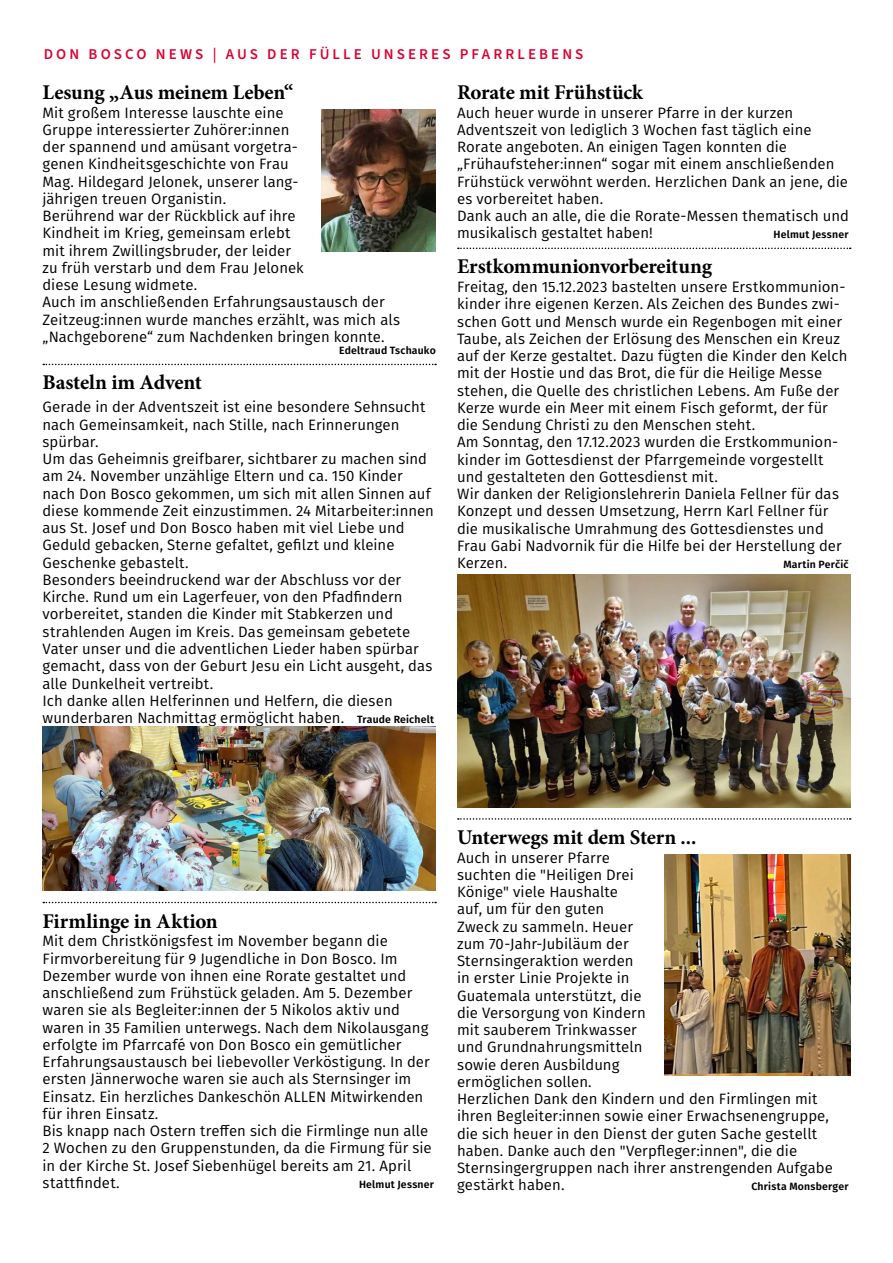
<style>
.page{position:relative;width:893px;height:1263px;background:#fff}
.page>*{position:absolute;margin:0;border:0;box-sizing:border-box;transform-origin:0 0}
.t1{font:700 21px "Minion Pro";letter-spacing:-.01em;color:#000}
.t2{font:15px/17.2px "Fira Sans";letter-spacing:.005em;color:#000}
.t3{font:600 15px "Source Sans 3";letter-spacing:.2em;color:#db0031}
.t4{font:600 10.5px "Fira Sans";letter-spacing:.02em;color:#000}
.s1{font-weight:600;font-size:10.5px}
</style>
<div class="page">
<svg style="left:43px;top:364px;width:393px;height:1px"></svg>
<svg style="left:43px;top:902px;width:393px;height:1px"></svg>
<img style="left:43px;top:727px;width:393px;height:164px">
<svg style="left:458px;top:248px;width:393px;height:1px"></svg>
<svg style="left:458px;top:818px;width:393px;height:2px"></svg>
<img style="left:457px;top:574px;width:393px;height:233px">
<img style="left:321px;top:109px;width:115px;height:143px">
<img style="left:664px;top:855px;width:186px;height:220px">
<p class="t3" style="left:44px;top:45px;width:541px">DON BOSCO NEWS | AUS DER FÜLLE UNSERES PFARRLEBENS</p>
<h1 class="t1" style="left:43px;top:77px;width:252px">Lesung „Aus meinem Leben“</h1>
<p class="t2" style="left:43px;top:103px;width:359px">Mit großem Interesse lauschte eine<br>Gruppe interessierter Zuhörer:innen<br>der spannend und amüsant vorgetra-<br>genen Kindheitsgeschichte von Frau<br>Mag. Hildegard Jelonek, unserer lang-<br>jährigen treuen Organistin.<br>Berührend war der Rückblick auf ihre<br>Kindheit im Krieg, gemeinsam erlebt<br>mit ihrem Zwillingsbruder, der leider<br>zu früh verstarb und dem Frau Jelonek<br>diese Lesung widmete.<br>Auch im anschließenden Erfahrungsaustausch der Zeitzeug:innen wurde manches erzählt, was mich als „Nachgeborene“ zum Nachdenken bringen konnte.</p>
<p class="t4" style="left:339px;top:342px;width:98px">Edeltraud Tschauko</p>
<h1 class="t1" style="left:43px;top:368px;width:161px">Basteln im Advent</h1>
<p class="t2" style="left:43px;top:398px;width:393px">Gerade in der Adventszeit ist eine besondere Sehnsucht nach Gemeinsamkeit, nach Stille, nach Erinnerungen spürbar.<br>Um das Geheimnis greifbarer, sichtbarer zu machen sind am 24. November unzählige Eltern und ca. 150 Kinder nach Don Bosco gekommen, um sich mit allen Sinnen auf diese kommende Zeit einzustimmen. 24 Mitarbeiter:innen aus St. Josef und Don Bosco haben mit viel Liebe und Geduld gebacken, Sterne gefaltet, gefilzt und kleine Geschenke gebastelt.<br>Besonders beeindruckend war der Abschluss vor der Kirche. Rund um ein Lagerfeuer, von den Pfadfindern vorbereitet, standen die Kinder mit Stabkerzen und strahlenden Augen im Kreis. Das gemeinsam gebetete Vater unser und die adventlichen Lieder haben spürbar gemacht, dass von der Geburt Jesu ein Licht ausgeht, das alle Dunkelheit vertreibt.<br>Ich danke allen Helferinnen und Helfern, die diesen wunderbaren Nachmittag ermöglicht haben. <span class="s1">Traude Reichelt</span></p>
<h1 class="t1" style="left:457px;top:77px;width:187px">Rorate mit Frühstück</h1>
<p class="t2" style="left:457px;top:103px;width:393px">Auch heuer wurde in unserer Pfarre in der kurzen Adventszeit von lediglich 3 Wochen fast täglich eine Rorate angeboten. An einigen Tagen konnten die „Frühaufsteher:innen“ sogar mit einem anschließenden Frühstück verwöhnt werden. Herzlichen Dank an jene, die es vorbereitet haben.<br>Dank auch an alle, die die Rorate-Messen thematisch und musikalisch gestaltet haben!</p>
<p class="t4" style="left:774px;top:226px;width:76px">Helmut Jessner</p>
<h1 class="t1" style="left:457px;top:252px;width:256px">Erstkommunionvorbereitung</h1>
<p class="t2" style="left:457px;top:278px;width:392px">Freitag, den 15.12.2023 bastelten unsere Erstkommunion&shy;kinder ihre eigenen Kerzen. Als Zeichen des Bundes zwi&shy;schen Gott und Mensch wurde ein Regenbogen mit einer Taube, als Zeichen der Erlösung des Menschen ein Kreuz auf der Kerze gestaltet. Dazu fügten die Kinder den Kelch mit der Hostie und das Brot, die für die Heilige Messe stehen, die Quelle des christlichen Lebens. Am Fuße der Kerze wurde ein Meer mit einem Fisch geformt, der für die Sendung Christi zu den Menschen steht.<br>Am Sonntag, den 17.12.2023 wurden die Erstkommunion&shy;kinder im Gottesdienst der Pfarrgemeinde vorgestellt und gestalteten den Gottesdienst mit.<br>Wir danken der Religionslehrerin Daniela Fellner für das Konzept und dessen Umsetzung, Herrn Karl Fellner für die musikalische Umrahmung des Gottesdienstes und Frau Gabi Nadvornik für die Hilfe bei der Herstellung der Kerzen.</p>
<p class="t4" style="left:783px;top:556px;width:67px">Martin Perčič</p>
<h1 class="t1" style="left:43px;top:906px;width:177px">Firmlinge in Aktion</h1>
<p class="t2" style="left:43px;top:932px;width:391px">Mit dem Christkönigsfest im November begann die Firmvorbereitung für 9 Jugendliche in Don Bosco. Im Dezember wurde von ihnen eine Rorate gestaltet und anschließend zum Frühstück geladen. Am 5. Dezember waren sie als Begleiter:innen der 5 Nikolos aktiv und waren in 35 Familien unterwegs. Nach dem Nikolausgang erfolgte im Pfarrcafé von Don Bosco ein gemütlicher Erfahrungsaustausch bei liebevoller Verköstigung. In der ersten Jännerwoche waren sie auch als Sternsinger im Einsatz. Ein herzliches Dankeschön ALLEN Mitwirkenden für ihren Einsatz.<br>Bis knapp nach Ostern treffen sich die Firmlinge nun alle 2 Wochen zu den Gruppenstunden, da die Firmung für sie in der Kirche St. Josef Siebenhügel bereits am 21. April stattfindet.</p>
<p class="t4" style="left:359px;top:1175px;width:76px">Helmut Jessner</p>
<h1 class="t1" style="left:457px;top:822px;width:241px">Unterwegs mit dem Stern ...</h1>
<p class="t2" style="left:457px;top:848px;width:377px">Auch in unserer Pfarre<br>suchten die "Heiligen Drei<br>Könige" viele Haushalte<br>auf, um für den guten<br>Zweck zu sammeln. Heuer<br>zum 70-Jahr-Jubiläum der<br>Sternsingeraktion werden<br>in erster Linie Projekte in<br>Guatemala unterstützt, die<br>die Versorgung von Kindern<br>mit sauberem Trinkwasser<br>und Grundnahrungsmitteln<br>sowie deren Ausbildung<br>ermöglichen sollen.<br>Herzlichen Dank den Kindern und den Firmlingen mit ihren Begleiter:innen sowie einer Erwachsenengruppe, die sich heuer in den Dienst der guten Sache gestellt haben. Danke auch den "Verpfleger:innen", die die<br>Sternsingergruppen nach ihrer anstrengenden Aufgabe gestärkt haben.</p>
<p class="t4" style="left:751px;top:1178px;width:99px">Christa Monsberger</p>
</div>
